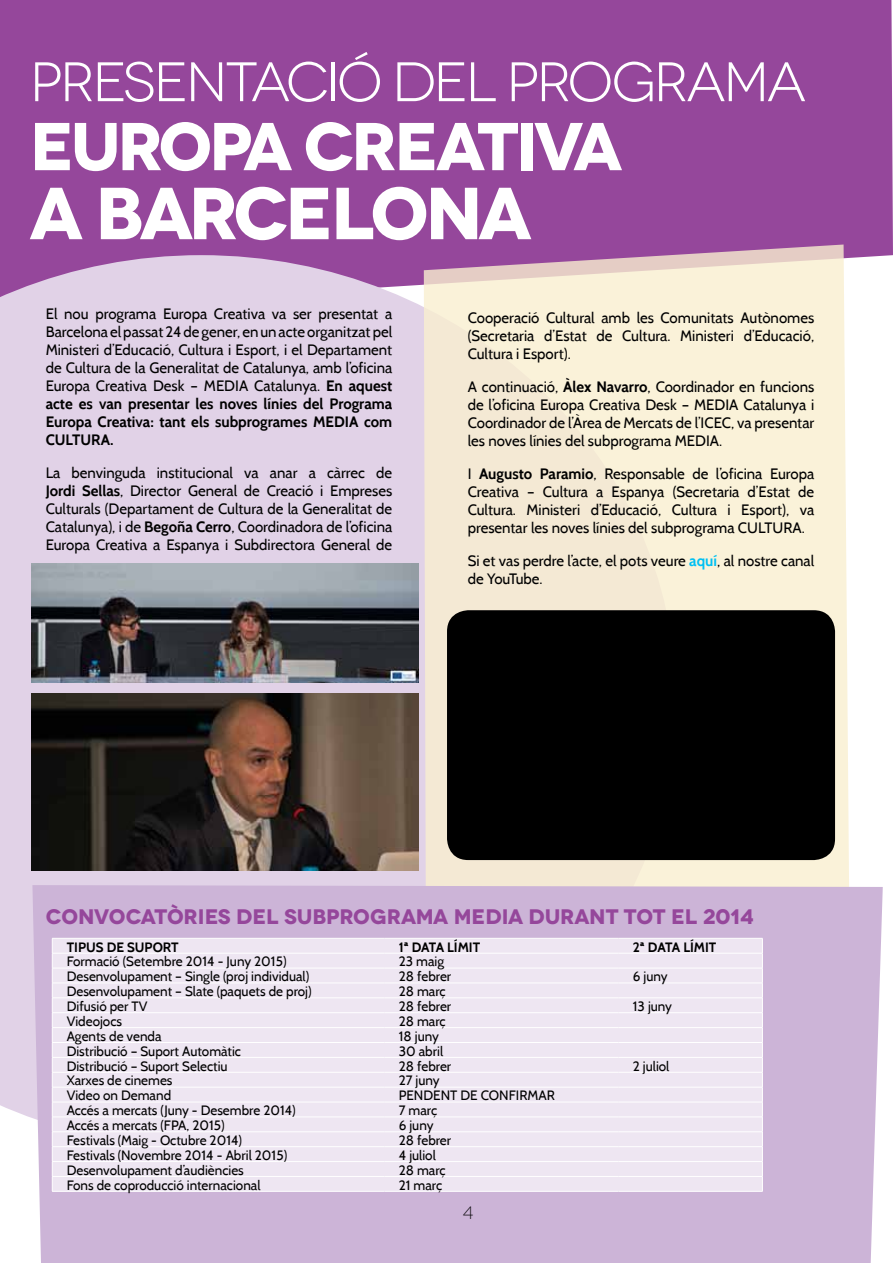
<style>
.page{position:relative;width:893px;height:1263px;background:#fff}
.page>*{position:absolute;margin:0;border:0;box-sizing:border-box;transform-origin:0 0}
.t1{font:700 73.5px "Novecentowide";letter-spacing:-.055em;color:#fff}
.t2{font:700 67.5px "Novecentowide";letter-spacing:-.05em;color:#fff}
.t3{font:55.5px "Novecentowide";letter-spacing:-.04em;color:#fff}
.t4{font:700 21px "Novecentowide";letter-spacing:-.01em;color:#95479b}
.t5{font:300 18px "Novecentowide";color:#000}
.t6{font:15px/18px "Cabin";color:#000;text-align:justify}
.t7{font:13.5px "Cabin";color:#000}
.t8{font:700 13.5px "Cabin";color:#000}
.s1{font-weight:700}
.s2{font-weight:700;color:#00c0f3}
</style>
<div class="page">
<div style="left:0;top:0;width:893px;height:258px;background:#95479b"></div>
<div style="left:0;top:255px;width:424px;height:863px;background:#e1d2e7"></div>
<svg style="left:424px;top:244px;width:425px;height:641px;background:#f3e8d5"></svg>
<div style="left:32px;top:885px;width:851px;height:378px;background:#ccb4d7"></div>
<img style="left:32px;top:693px;width:386px;height:177px">
<img style="left:32px;top:563px;width:387px;height:120px">
<div style="left:53px;top:939px;width:709px;height:252px;background:#eee6f2"></div>
<hr style="left:52px;top:938px;width:332px;height:1px;background:#fff">
<hr style="left:384px;top:938px;width:234px;height:1px;background:#fff">
<hr style="left:618px;top:938px;width:145px;height:1px;background:#fff">
<hr style="left:52px;top:953px;width:332px;height:1px;background:#fff">
<hr style="left:384px;top:953px;width:234px;height:1px;background:#fff">
<hr style="left:618px;top:953px;width:145px;height:1px;background:#fff">
<hr style="left:52px;top:968px;width:332px;height:1px;background:#fff">
<hr style="left:384px;top:968px;width:234px;height:1px;background:#fff">
<hr style="left:618px;top:968px;width:145px;height:1px;background:#fff">
<hr style="left:52px;top:983px;width:332px;height:1px;background:#fff">
<hr style="left:384px;top:983px;width:234px;height:1px;background:#fff">
<hr style="left:618px;top:983px;width:145px;height:1px;background:#fff">
<hr style="left:52px;top:997px;width:332px;height:1px;background:#fff">
<hr style="left:384px;top:997px;width:234px;height:1px;background:#fff">
<hr style="left:618px;top:997px;width:145px;height:1px;background:#fff">
<hr style="left:52px;top:1012px;width:332px;height:1px;background:#fff">
<hr style="left:384px;top:1012px;width:234px;height:1px;background:#fff">
<hr style="left:618px;top:1012px;width:145px;height:1px;background:#fff">
<hr style="left:52px;top:1027px;width:332px;height:1px;background:#fff">
<hr style="left:384px;top:1027px;width:234px;height:1px;background:#fff">
<hr style="left:618px;top:1027px;width:145px;height:1px;background:#fff">
<hr style="left:52px;top:1042px;width:332px;height:1px;background:#fff">
<hr style="left:384px;top:1042px;width:234px;height:1px;background:#fff">
<hr style="left:618px;top:1042px;width:145px;height:1px;background:#fff">
<hr style="left:52px;top:1057px;width:332px;height:1px;background:#fff">
<hr style="left:384px;top:1057px;width:234px;height:1px;background:#fff">
<hr style="left:618px;top:1057px;width:145px;height:1px;background:#fff">
<hr style="left:52px;top:1072px;width:332px;height:1px;background:#fff">
<hr style="left:384px;top:1072px;width:234px;height:1px;background:#fff">
<hr style="left:618px;top:1072px;width:145px;height:1px;background:#fff">
<hr style="left:52px;top:1087px;width:332px;height:1px;background:#fff">
<hr style="left:384px;top:1087px;width:234px;height:1px;background:#fff">
<hr style="left:618px;top:1087px;width:145px;height:1px;background:#fff">
<hr style="left:52px;top:1102px;width:332px;height:1px;background:#fff">
<hr style="left:384px;top:1102px;width:234px;height:1px;background:#fff">
<hr style="left:618px;top:1102px;width:145px;height:1px;background:#fff">
<hr style="left:52px;top:1117px;width:332px;height:1px;background:#fff">
<hr style="left:384px;top:1117px;width:234px;height:1px;background:#fff">
<hr style="left:618px;top:1117px;width:145px;height:1px;background:#fff">
<hr style="left:52px;top:1131px;width:332px;height:1px;background:#fff">
<hr style="left:384px;top:1131px;width:234px;height:1px;background:#fff">
<hr style="left:618px;top:1131px;width:145px;height:1px;background:#fff">
<hr style="left:52px;top:1146px;width:332px;height:1px;background:#fff">
<hr style="left:384px;top:1146px;width:234px;height:1px;background:#fff">
<hr style="left:618px;top:1146px;width:145px;height:1px;background:#fff">
<hr style="left:52px;top:1161px;width:332px;height:1px;background:#fff">
<hr style="left:384px;top:1161px;width:234px;height:1px;background:#fff">
<hr style="left:618px;top:1161px;width:145px;height:1px;background:#fff">
<hr style="left:52px;top:1176px;width:332px;height:1px;background:#fff">
<svg style="left:52px;top:939px;width:1px;height:252px"></svg>
<hr style="left:384px;top:1176px;width:234px;height:1px;background:#fff">
<hr style="left:618px;top:1176px;width:145px;height:1px;background:#fff">
<svg style="left:762px;top:938px;width:1px;height:253px"></svg>
<hr style="left:52px;top:1191px;width:332px;height:1px;background:#fff">
<hr style="left:384px;top:1191px;width:234px;height:1px;background:#fff">
<hr style="left:618px;top:1191px;width:145px;height:1px;background:#fff">
<div style="left:447px;top:610px;width:388px;height:250px;background:#000;border-radius:21px"></div>
<h3 class="t3" style="left:30px;top:50px;width:778px">PRESENTACIÓ DEL PROGRAMA</h3>
<h2 class="t2" style="left:30px;top:104px;width:594px">EUROPA CREATIVA</h2>
<h1 class="t1" style="left:30px;top:167px;width:503px">A BARCELONA</h1>
<p class="t6" style="left:46px;top:304px;width:348px">El nou programa Europa Creativa va ser presentat a Barcelona el passat 24 de gener, en un acte organitzat pel Ministeri d’Educació, Cultura i Esport, i el Departament de Cultura de la Generalitat de Catalunya, amb l’oficina Europa Creativa Desk – MEDIA Catalunya. <span class="s1">En aquest acte es van presentar les noves línies del Programa Europa Creativa: tant els subprogrames MEDIA com CULTURA.</span></p>
<p class="t6" style="left:46px;top:463px;width:348px">La benvinguda institucional va anar a càrrec de <span class="s1">Jordi Sellas</span>, Director General de Creació i Empreses Culturals (Departament de Cultura de la Generalitat de Catalunya), i de <span class="s1">Begoña Cerro</span>, Coordinadora de l’oficina Europa Creativa a Espanya i Subdirectora General de</p>
<p class="t6" style="left:468px;top:308px;width:348px">Cooperació Cultural amb les Comunitats Autònomes (Secretaria d’Estat de Cultura. Ministeri d’Educació, Cultura i Esport).</p>
<p class="t6" style="left:468px;top:377px;width:348px">A continuació, <span class="s1">Àlex Navarro</span>, Coordinador en funcions de l’oficina Europa Creativa Desk – MEDIA Catalunya i Coordinador de l’Àrea de Mercats de l’I CEC, va presentar les noves línies del subprograma MEDIA.</p>
<p class="t6" style="left:468px;top:464px;width:348px">I <span class="s1">Augusto Paramio</span>, Responsable de l’oficina Europa Creativa – Cultura a Espanya (Secretaria d’Estat de Cultura. Ministeri d’Educació, Cultura i Esport), va presentar les noves línies del subprograma CULTURA.</p>
<p class="t6" style="left:468px;top:551px;width:348px">Si et vas perdre l’acte, el pots veure <span class="s2">aquí</span>, al nostre canal de YouTube.</p>
<h3 class="t4" style="left:46px;top:903px;width:710px">CONVOCATÒRIES DEL SUBPROGRAMA MEDIA DURANT TOT EL 2014</h3>
<p class="t8" style="left:67px;top:939px;width:113px">TIPUS DE SUPORT</p>
<p class="t8" style="left:399px;top:939px;width:83px">1ª DATA LÍMIT</p>
<p class="t8" style="left:633px;top:939px;width:85px">2ª DATA LÍMIT</p>
<p class="t7" style="left:67px;top:953px;width:221px">Formació (Setembre 2014 - Juny 2015)</p>
<p class="t7" style="left:399px;top:953px;width:47px">23 maig</p>
<p class="t7" style="left:67px;top:968px;width:244px">Desenvolupament – Single (proj individual)</p>
<p class="t7" style="left:399px;top:968px;width:54px">28 febrer</p>
<p class="t7" style="left:633px;top:968px;width:36px">6 juny</p>
<p class="t7" style="left:67px;top:983px;width:246px">Desenvolupament – Slate (paquets de proj)</p>
<p class="t7" style="left:399px;top:983px;width:48px">28 març</p>
<p class="t7" style="left:67px;top:998px;width:82px">Difusió per TV</p>
<p class="t7" style="left:399px;top:998px;width:54px">28 febrer</p>
<p class="t7" style="left:633px;top:998px;width:41px">13 juny</p>
<p class="t7" style="left:67px;top:1013px;width:57px">Videojocs</p>
<p class="t7" style="left:399px;top:1013px;width:48px">28 març</p>
<p class="t7" style="left:67px;top:1028px;width:96px">Agents de venda</p>
<p class="t7" style="left:399px;top:1028px;width:42px">18 juny</p>
<p class="t7" style="left:67px;top:1043px;width:176px">Distribució – Suport Automàtic</p>
<p class="t7" style="left:399px;top:1043px;width:46px">30 abril</p>
<p class="t7" style="left:67px;top:1057px;width:162px">Distribució – Suport Selectiu</p>
<p class="t7" style="left:399px;top:1057px;width:54px">28 febrer</p>
<p class="t7" style="left:633px;top:1057px;width:38px">2 juliol</p>
<p class="t7" style="left:67px;top:1072px;width:107px">Xarxes de cinemes</p>
<p class="t7" style="left:399px;top:1072px;width:42px">27 juny</p>
<p class="t7" style="left:67px;top:1087px;width:106px">Video on Demand</p>
<p class="t7" style="left:399px;top:1087px;width:158px">PENDENT DE CONFI RMAR</p>
<p class="t7" style="left:67px;top:1102px;width:230px">Accés a mercats (Juny - Desembre 2014)</p>
<p class="t7" style="left:399px;top:1102px;width:40px">7 març</p>
<p class="t7" style="left:67px;top:1117px;width:160px">Accés a mercats (FPA, 2015)</p>
<p class="t7" style="left:399px;top:1117px;width:36px">6 juny</p>
<p class="t7" style="left:67px;top:1132px;width:177px">Festivals (Maig - Octubre 2014)</p>
<p class="t7" style="left:399px;top:1132px;width:54px">28 febrer</p>
<p class="t7" style="left:67px;top:1147px;width:222px">Festivals (Novembre 2014 - Abril 2015)</p>
<p class="t7" style="left:399px;top:1147px;width:39px">4 juliol</p>
<p class="t7" style="left:67px;top:1162px;width:179px">Desenvolupament d’audiències</p>
<p class="t7" style="left:399px;top:1162px;width:48px">28 març</p>
<p class="t7" style="left:67px;top:1176px;width:195px">Fons de coproducció internacional</p>
<p class="t7" style="left:399px;top:1176px;width:45px">21 març</p>
<p class="t5" style="left:463px;top:1202px;width:13px">4</p>
</div>
